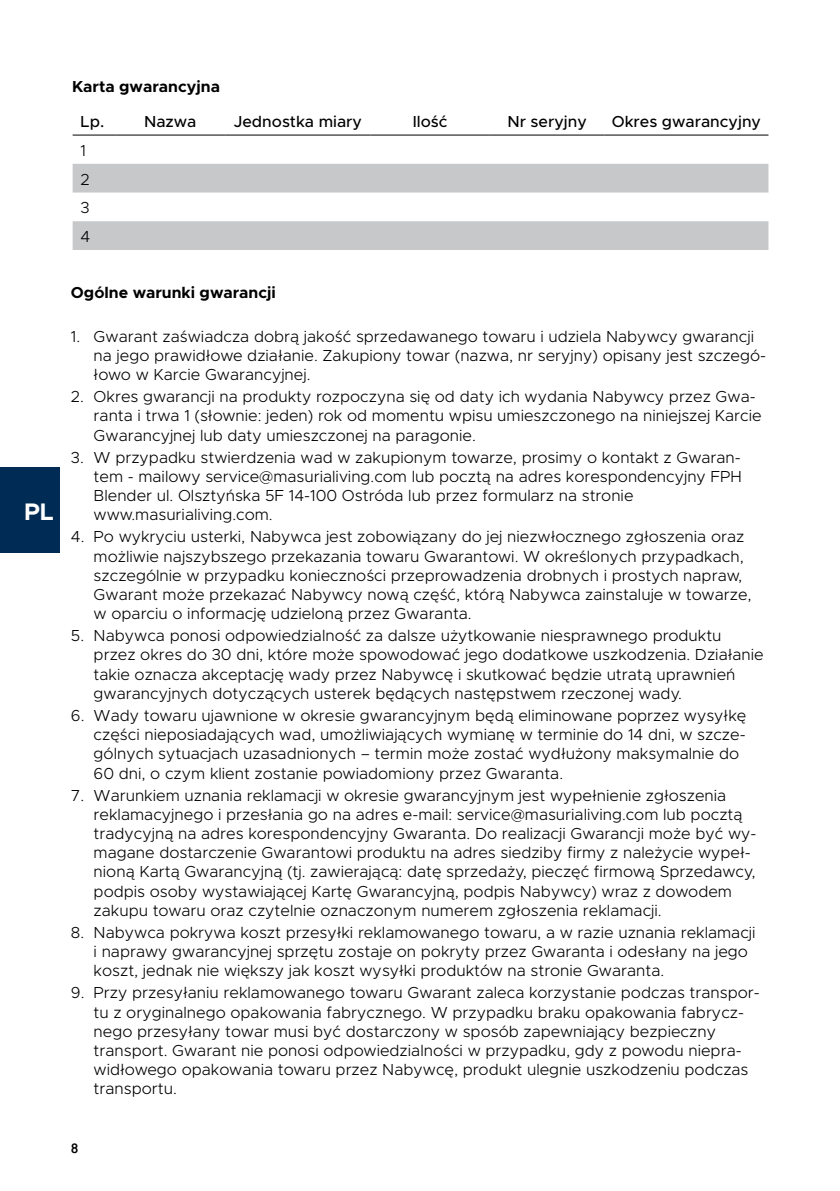
<style>
.page{position:relative;width:840px;height:1191px;background:#fff}
.page>*{position:absolute;margin:0;border:0;box-sizing:border-box;transform-origin:0 0}
.t1{font:700 24px "Metropolis";color:#fff}
.t2{font:300 16px/19.2px "Metropolis";color:#000}
.t3{font:500 16px "Metropolis";color:#000}
.t4{font:700 16px "Metropolis";color:#000}
.t5{font:500 14px "DIN Next LT Pro";color:#000}
</style>
<div class="page">
<svg style="left:73px;top:164px;width:695px;height:86px;fill:#c7c8ca"></svg>
<hr style="left:73px;top:135px;width:42px;height:1px;background:#000">
<hr style="left:115px;top:135px;width:110px;height:1px;background:#000">
<hr style="left:225px;top:135px;width:145px;height:1px;background:#000">
<hr style="left:370px;top:135px;width:119px;height:1px;background:#000">
<hr style="left:489px;top:135px;width:115px;height:1px;background:#000">
<hr style="left:604px;top:135px;width:164px;height:1px;background:#000">
<div style="left:0;top:468px;width:60px;height:85px;background:#002b54"></div>
<h1 class="t1" style="left:24px;top:496px;width:31px">PL</h1>
<p class="t4" style="left:72px;top:76px;width:149px">Karta gwarancyjna</p>
<p class="t3" style="left:81px;top:112px;width:25px">Lp.</p>
<p class="t3" style="left:144px;top:112px;width:54px">Nazwa</p>
<p class="t3" style="left:234px;top:112px;width:130px">Jednostka miary</p>
<p class="t3" style="left:412px;top:112px;width:36px">Ilość</p>
<p class="t3" style="left:507px;top:112px;width:81px">Nr seryjny</p>
<p class="t3" style="left:611px;top:112px;width:151px">Okres gwarancyjny</p>
<p class="t2" style="left:81px;top:136px;width:11px;line-height:28.8px">1<br>2<br>3<br>4</p>
<p class="t4" style="left:71px;top:282px;width:206px">Ogólne warunki gwarancji</p>
<p class="t2" style="left:94px;top:327px;width:673px;text-indent:-23px">1. Gwarant zaświadcza dobrą jakość sprzedawanego towaru i udziela Nabywcy gwarancji na jego prawidłowe działanie. Zakupiony towar (nazwa, nr seryjny) opisany jest szczegó&shy;łowo w Karcie Gwarancyjnej.</p>
<p class="t2" style="left:94px;top:387px;width:669px;text-indent:-23px">2. Okres gwarancji na produkty rozpoczyna się od daty ich wydania Nabywcy przez Gwa&shy;ranta i trwa 1 (słownie: jeden) rok od momentu wpisu umieszczonego na niniejszej Karcie<br>Gwarancyjnej lub daty umieszczonej na paragonie.</p>
<p class="t2" style="left:94px;top:447px;width:649px;text-indent:-23px">3. W przypadku stwierdzenia wad w zakupionym towarze, prosimy o kontakt z Gwaran&shy;tem - mailowy service@masurialiving.com lub pocztą na adres korespondencyjny FPH Blender ul. Olsztyńska 5F 14-100 Ostróda lub przez formularz na stronie www.masurialiving.com.</p>
<p class="t2" style="left:94px;top:527px;width:659px;text-indent:-23px">4. Po wykryciu usterki, Nabywca jest zobowiązany do jej niezwłocznego zgłoszenia oraz możliwie najszybszego przekazania towaru Gwarantowi. W określonych przypadkach, szczególnie w przypadku konieczności przeprowadzenia drobnych i prostych napraw, Gwarant może przekazać Nabywcy nową część, którą Nabywca zainstaluje w towarze, w oparciu o informację udzieloną przez Gwaranta.</p>
<p class="t2" style="left:94px;top:626px;width:671px;text-indent:-23px">5. Nabywca ponosi odpowiedzialność za dalsze użytkowanie niesprawnego produktu przez okres do 30 dni, które może spowodować jego dodatkowe uszkodzenia. Działanie takie oznacza akceptację wady przez Nabywcę i skutkować będzie utratą uprawnień gwarancyjnych dotyczących usterek będących następstwem rzeczonej wady.</p>
<p class="t2" style="left:94px;top:705px;width:653px;text-indent:-23px">6. Wady towaru ujawnione w okresie gwarancyjnym będą eliminowane poprzez wysyłkę części nieposiadających wad, umożliwiających wymianę w terminie do 14 dni, w szcze&shy;gólnych sytuacjach uzasadnionych – termin może zostać wydłużony maksymalnie do 60 dni, o czym klient zostanie powiadomiony przez Gwaranta.</p>
<p class="t2" style="left:94px;top:785px;width:664px;text-indent:-23px">7. Warunkiem uznania reklamacji w okresie gwarancyjnym jest wypełnienie zgłoszenia reklamacyjnego i przesłania go na adres e-mail: service@masurialiving.com lub pocztą tradycyjną na adres korespondencyjny Gwaranta. Do realizacji Gwarancji może być wy&shy;magane dostarczenie Gwarantowi produktu na adres siedziby firmy z należycie wypeł&shy;nioną Kartą Gwarancyjną (tj. zawierającą: datę sprzedaży, pieczęć firmową Sprzedawcy, podpis osoby wystawiającej Kartę Gwarancyjną, podpis Nabywcy) wraz z dowodem zakupu towaru oraz czytelnie oznaczonym numerem zgłoszenia reklamacji.</p>
<p class="t2" style="left:94px;top:922px;width:663px;text-indent:-23px">8. Nabywca pokrywa koszt przesyłki reklamowanego towaru, a w razie uznania reklamacji i naprawy gwarancyjnej sprzętu zostaje on pokryty przez Gwaranta i odesłany na jego koszt, jednak nie większy jak koszt wysyłki produktów na stronie Gwaranta.</p>
<p class="t2" style="left:94px;top:983px;width:667px;text-indent:-23px">9. Przy przesyłaniu reklamowanego towaru Gwarant zaleca korzystanie podczas transpor&shy;tu z oryginalnego opakowania fabrycznego. W przypadku braku opakowania fabrycz&shy;nego przesyłany towar musi być dostarczony w sposób zapewniający bezpieczny transport. Gwarant nie ponosi odpowiedzialności w przypadku, gdy z powodu niepra&shy;widłowego opakowania towaru przez Nabywcę, produkt ulegnie uszkodzeniu podczas transportu.</p>
<p class="t5" style="left:71px;top:1139px;width:9px">8</p>
</div>
